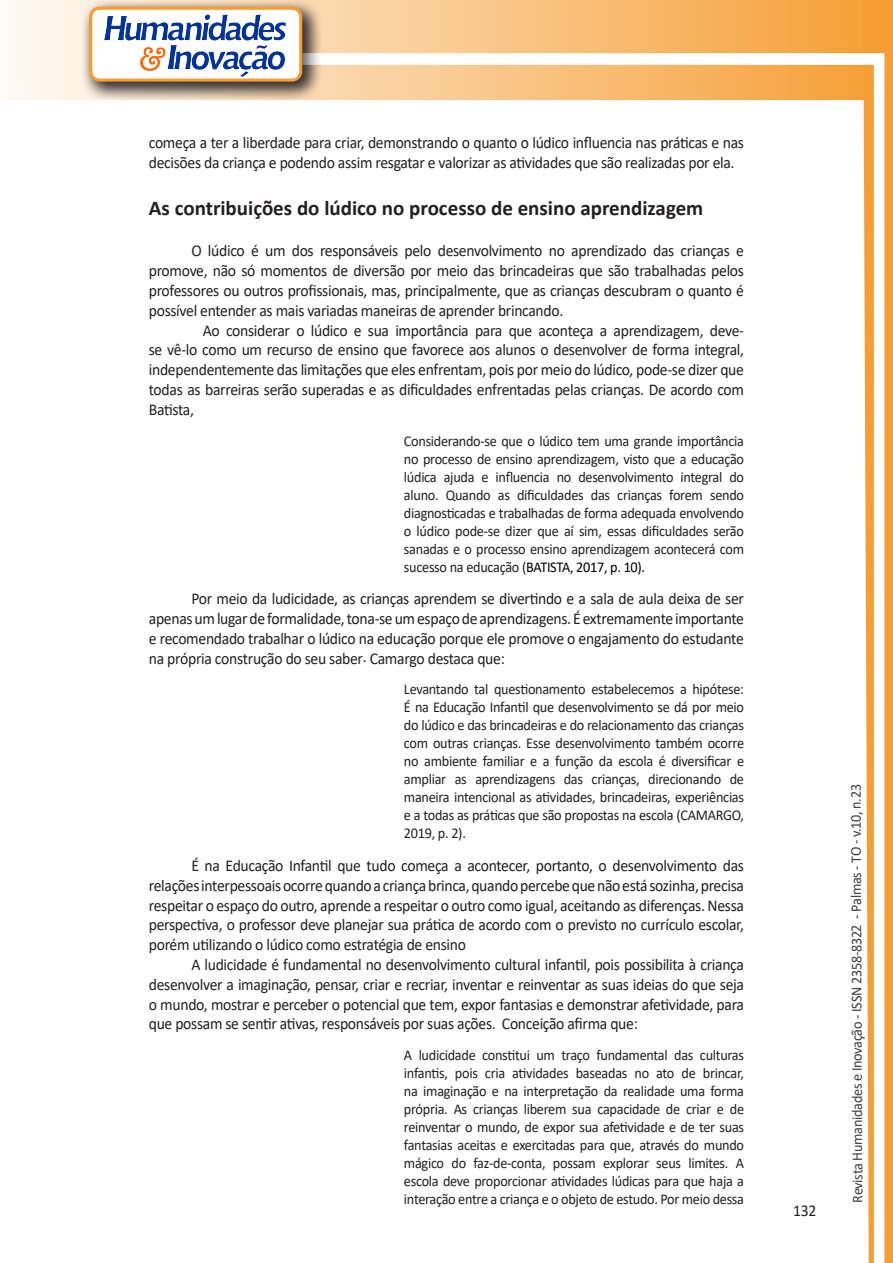
<style>
.page{position:relative;width:893px;height:1263px;background:#fff}
.page>*{position:absolute;margin:0;border:0;box-sizing:border-box;transform-origin:0 0}
.Titulo_2{font:700 21px "Calibri";color:#231f20}
.texto{font:16.5px/19.8px "Calibri";letter-spacing:-.02em;color:#231f20;text-align:justify;scale:.95 1}
.citacao{font:15px/18px "Calibri";letter-spacing:-.02em;color:#231f20;text-align:justify;scale:.95 1}
.t1{font:15px "Calibri";letter-spacing:-.025em;color:#3e3e3f;scale:.95 1}
.s1{color:#000}
</style>
<div class="page">
<svg style="left:5px;top:0;width:858px;height:100px;background:#f9c484"></svg>
<div style="left:302px;top:53px;width:582px;height:12px;background:#fff;border:2px solid #fff"></div>
<svg style="left:863px;top:0;width:30px;height:1263px"></svg>
<div style="left:81px;top:0;width:241px;height:102px;background:#231f20;opacity:.75"></div>
<div style="left:91px;top:8px;width:210px;height:72px;background:#fff;border-radius:9px"></div>
<img style="left:104px;top:14px;width:181px;height:62px">
<div style="left:89px;top:7px;width:213px;height:75px;border:3px solid #f69e34;border-radius:9px"></div>
<p class="texto" style="left:149px;top:133px;width:628px">começa a ter a liberdade para criar, demonstrando o quanto o lúdico influencia nas práticas e nas decisões da criança e podendo assim resgatar e valorizar as atividades que são realizadas por ela.</p>
<p class="Titulo_2" style="left:149px;top:193px;width:556px">As contribuições do lúdico no processo de ensino aprendizagem</p>
<p class="texto" style="left:149px;top:241px;width:628px;text-indent:43px">O lúdico é um dos responsáveis pelo desenvolvimento no aprendizado das crianças e promove, não só momentos de diversão por meio das brincadeiras que são trabalhadas pelos professores ou outros profissionais, mas, principalmente, que as crianças descubram o quanto é possível entender as mais variadas maneiras de aprender brincando.</p>
<p class="texto" style="left:149px;top:320px;width:628px;text-indent:54px">Ao considerar o lúdico e sua importância para que aconteça a aprendizagem, deve&shy;se vê-lo como um recurso de ensino que favorece aos alunos o desenvolver de forma integral, independentemente das limitações que eles enfrentam, pois por meio do lúdico, pode-se dizer que todas as barreiras serão superadas e as dificuldades enfrentadas pelas crianças. De acordo com Batista,</p>
<p class="citacao" style="left:404px;top:431px;width:360px">Considerando-se que o lúdico tem uma grande importância no processo de ensino aprendizagem, visto que a educação lúdica ajuda e influencia no desenvolvimento integral do aluno. Quando as dificuldades das crianças forem sendo diagnosticadas e trabalhadas de forma adequada envolvendo o lúdico pode-se dizer que aí sim, essas dificuldades serão sanadas e o processo ensino aprendizagem acontecerá com sucesso na educação (<span class="s1">BATISTA, 2017, p. 10).</span></p>
<p class="texto" style="left:149px;top:588px;width:628px;text-indent:43px">Por meio da ludicidade, as crianças aprendem se divertindo e a sala de aula deixa de ser apenas um lugar de formalidade, tona-se um espaço de aprendizagens. É extremamente importante e recomendado trabalhar o lúdico na educação porque ele promove o engajamento do estudante na própria construção do seu saber. Camargo destaca que:</p>
<p class="citacao" style="left:404px;top:680px;width:360px">Levantando tal questionamento estabelecemos a hipótese:<br>É na Educação Infantil que desenvolvimento se dá por meio do lúdico e das brincadeiras e do relacionamento das crianças com outras crianças. Esse desenvolvimento também ocorre no ambiente familiar e a função da escola é diversificar e ampliar as aprendizagens das crianças, direcionando de maneira intencional as atividades, brincadeiras, experiências e a todas as práticas que são propostas na escola (CAMARGO, 2019, p. 2).</p>
<p class="texto" style="left:149px;top:855px;width:628px;text-indent:43px">É na Educação Infantil que tudo começa a acontecer, portanto, o desenvolvimento das relações interpessoais ocorre quando a criança brinca, quando percebe que não está sozinha, precisa respeitar o espaço do outro, aprende a respeitar o outro como igual, aceitando as diferenças. Nessa perspectiva, o professor deve planejar sua prática de acordo com o previsto no currículo escolar, porém utilizando o lúdico como estratégia de ensino</p>
<p class="texto" style="left:149px;top:954px;width:628px;text-indent:43px">A ludicidade é fundamental no desenvolvimento cultural infantil, pois possibilita à criança desenvolver a imaginação, pensar, criar e recriar, inventar e reinventar as suas ideias do que seja o mundo, mostrar e perceber o potencial que tem, expor fantasias e demonstrar afetividade, para que possam se sentir ativas, responsáveis por suas ações. Conceição afirma que:</p>
<p class="citacao" style="left:404px;top:1046px;width:360px">A ludicidade constitui um traço fundamental das culturas infantis, pois cria atividades baseadas no ato de brincar, na imaginação e na interpretação da realidade uma forma própria. As crianças liberem sua capacidade de criar e de reinventar o mundo, de expor sua afetividade e de ter suas fantasias aceitas e exercitadas para que, através do mundo mágico do faz-de-conta, possam explorar seus limites. A escola deve proporcionar atividades lúdicas para que haja a interação entre a criança e o objeto de estudo. Por meio dessa</p>
<p class="texto" style="left:793px;top:1200px;width:26px">132</p>
<p class="t1" style="left:846px;top:1203px;width:442px;rotate:-90deg">Revista Humanidades e Inovação - ISSN 2358-8322 - Palmas - TO - v.10, n.23</p>
</div>
